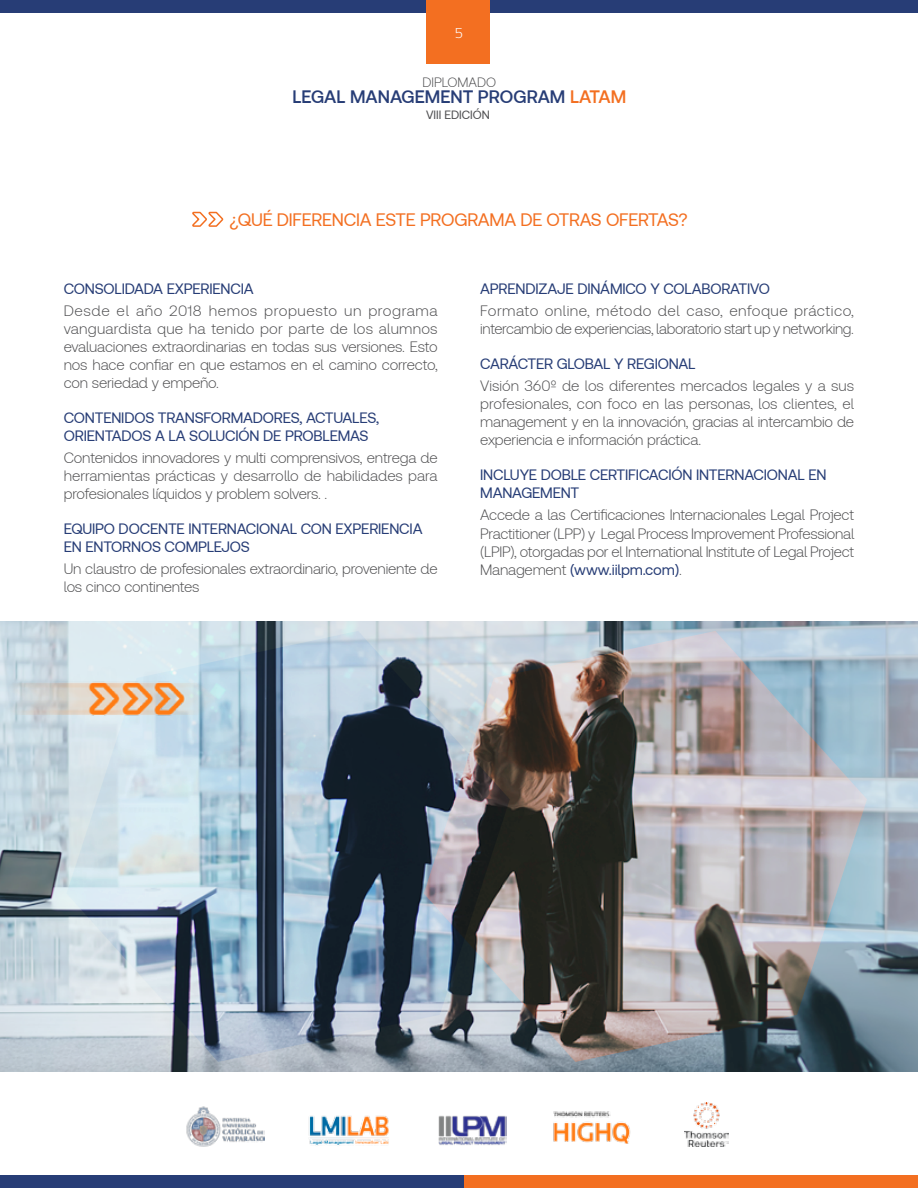
<style>
.page{position:relative;width:918px;height:1188px;background:#fff}
.page>*{position:absolute;margin:0;border:0;box-sizing:border-box;transform-origin:0 0}
.t1{font:18px "Clario";letter-spacing:-.015em;color:#f36f21}
.t2{font:500 18px "Clario";color:#273d76}
.t3{font:300 15px/18px "Clario";letter-spacing:-.015em;color:#4d4d4f;text-align:justify}
.t4{font:15px/18px "Clario";letter-spacing:-.015em;color:#273d76}
.t5{font:300 15px "Knowledge";color:#fff}
.t6{font:300 13.5px "Clario";color:#4d4d4f}
.t7{font:12px "Clario";color:#4d4d4f}
.s1{color:#f36f21}
.s2{font-weight:400;color:#273d76}
</style>
<div class="page">
<img style="left:309px;top:1115px;width:80px;height:31px">
<div style="left:0;top:0;width:918px;height:13px;background:#273d76"></div>
<img style="left:553px;top:1111px;width:78px;height:33px">
<img style="left:438px;top:1115px;width:69px;height:30px">
<img style="left:186px;top:1106px;width:79px;height:41px">
<div style="left:463px;top:1175px;width:455px;height:13px;background:#f36f21"></div>
<div style="left:0;top:1175px;width:463px;height:13px;background:#273d76"></div>
<div style="left:426px;top:0;width:64px;height:64px;background:#f36f21"></div>
<img style="left:685px;top:1103px;width:43px;height:43px">
<img style="left:0;top:622px;width:918px;height:450px">
<svg style="left:192px;top:211px;width:32px;height:16px"></svg>
<img style="left:510px;top:631px;width:357px;height:431px">
<img style="left:67px;top:631px;width:443px;height:431px">
<img style="left:0;top:676px;width:224px;height:45px">
<p class="t5" style="left:455px;top:23px;width:10px">5</p>
<p class="t6" style="left:423px;top:74px;width:75px">DIPLOMADO</p>
<p class="t2" style="left:292px;top:85px;width:333px">LEGAL MANAGEMENT PROGRAM <span class="s1">LatAm</span></p>
<p class="t7" style="left:426px;top:107px;width:65px">VIII Edición</p>
<p class="t1" style="left:230px;top:208px;width:460px">¿QUÉ DIFERENCIA ESTE PROGRAMA DE OTRAS OFERTAS?</p>
<p class="t4" style="left:64px;top:279px;width:192px">CONSOLIDADA EXPERIENCIA</p>
<p class="t3" style="left:64px;top:301px;width:376px">Desde el año 2018 hemos propuesto un programa vanguardista que ha tenido por parte de los alumnos evaluaciones extraordinarias en todas sus versiones. Esto nos hace confiar en que estamos en el camino correcto, con seriedad y empeño.</p>
<p class="t4" style="left:64px;top:408px;width:317px">CONTENIDOS TRANSFORMADORES, ACTUALES,<br>ORIENTADOS A LA SOLUCIÓN DE PROBLEMAS</p>
<p class="t3" style="left:64px;top:449px;width:375px">Contenidos innovadores y multi comprensivos, entrega de herramientas prácticas y desarrollo de habilidades para profesionales líquidos y problem solvers. .</p>
<p class="t4" style="left:64px;top:520px;width:360px">EQUIPO DOCENTE INTERNACIONAL CON EXPERIENCIA<br>EN ENTORNOS COMPLEJOS</p>
<p class="t3" style="left:64px;top:560px;width:375px">Un claustro de profesionales extraordinario, proveniente de los cinco continentes</p>
<p class="t4" style="left:480px;top:279px;width:291px">APRENDIZAJE DINÁMICO Y COLABORATIVO</p>
<p class="t3" style="left:480px;top:301px;width:375px">Formato online, método del caso, enfoque práctico, intercambio de experiencias, laboratorio start up y networking.</p>
<p class="t4" style="left:480px;top:354px;width:217px">CARÁCTER GLOBAL Y REGIONAL</p>
<p class="t3" style="left:480px;top:377px;width:376px">Visión 360º de los diferentes mercados legales y a sus profesionales, con foco en las personas, los clientes, el management y en la innovación, gracias al intercambio de experiencia e información práctica.</p>
<p class="t4" style="left:480px;top:466px;width:348px">INCLUYE DOBLE CERTIFICACIÓN INTERNACIONAL EN<br>MANAGEMENT</p>
<p class="t3" style="left:480px;top:506px;width:376px">Accede a las Certificaciones Internacionales Legal Project Practitioner (LPP) y Legal Process Improvement Professional (LPIP), otorgadas por el International Institute of Legal Project Management <span class="s2">(www.iilpm.com)</span>.</p>
</div>
